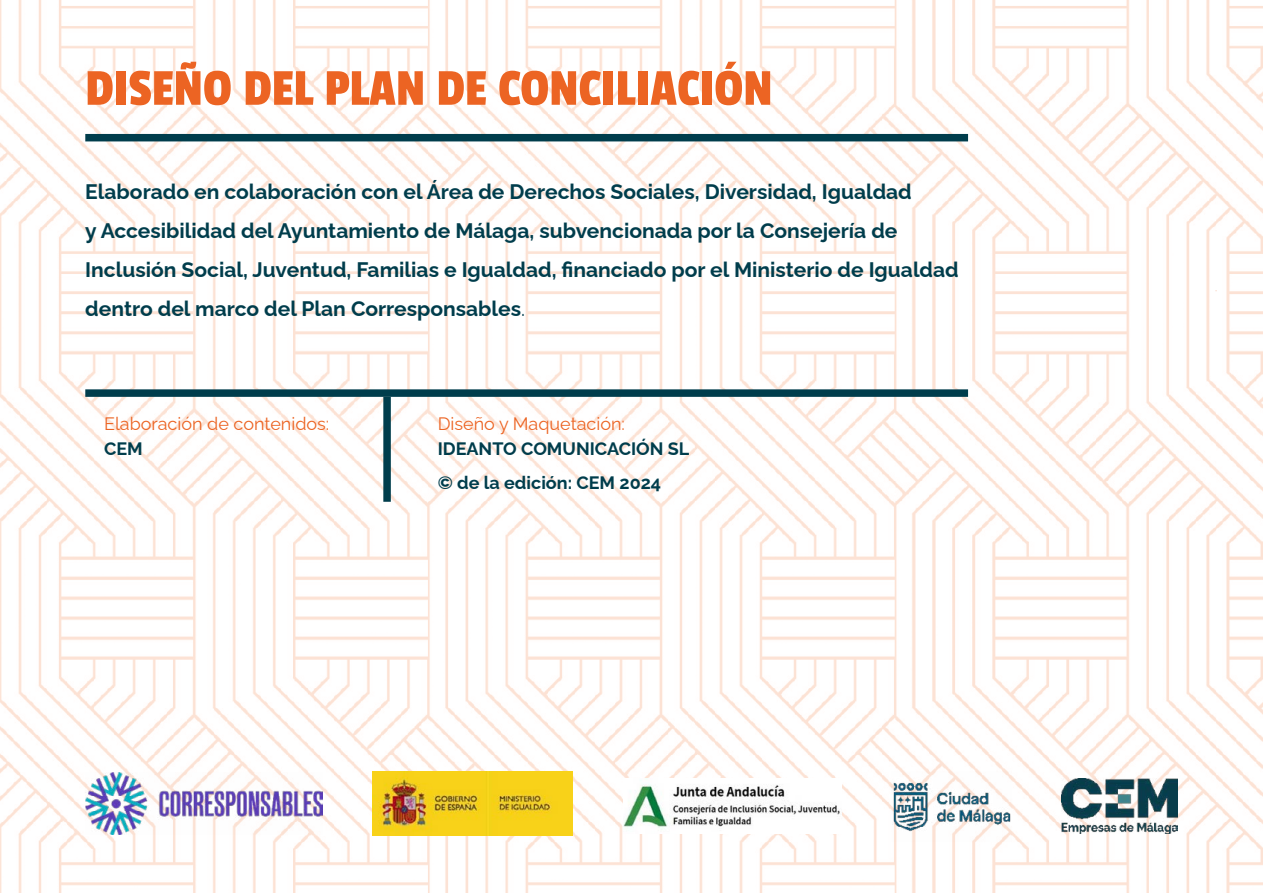
<style>
.page{position:relative;width:1263px;height:893px;background:#fff}
.page>*{position:absolute;margin:0;border:0;box-sizing:border-box;transform-origin:0 0}
.t1{font:54px "Passion One";color:#ec6423}
.t2{font:700 21px/39px "Raleway";color:#003d4c}
.t3{font:700 18px/34px "Raleway";color:#003d4c}
.t4{font:18px "Raleway";color:#ec6423}
.s1{font-weight:400}
</style>
<div class="page">
<img style="left:0;top:0;width:1263px;height:893px">
<div style="left:383px;top:397px;width:8px;height:105px;background:#003d4c"></div>
<div style="left:85px;top:134px;width:883px;height:7px;background:#003d4c"></div>
<div style="left:85px;top:389px;width:883px;height:8px;background:#003d4c"></div>
<img style="left:85px;top:772px;width:238px;height:62px">
<img style="left:373px;top:771px;width:200px;height:64px">
<img style="left:623px;top:779px;width:219px;height:55px">
<img style="left:892px;top:771px;width:119px;height:70px">
<img style="left:1062px;top:779px;width:116px;height:55px">
<h1 class="t1" style="left:85px;top:60px;width:689px">DISEÑO DEL PLAN DE CONCILIACIÓN</h1>
<p class="t2" style="left:85px;top:170px;width:875px">Elaborado en colaboración con el Área de Derechos Sociales, Diversidad, Igualdad<br>y Accesibilidad del Ayuntamiento de Málaga, subvencionada por la Consejería de Inclusión Social, Juventud, Familias e Igualdad, financiado por el Ministerio de Igualdad dentro del marco del Plan Corresponsables<span class="s1">.</span></p>
<p class="t4" style="left:104px;top:409px;width:227px">Elaboración de contenidos:</p>
<p class="t3" style="left:104px;top:430px;width:40px">CEM</p>
<p class="t4" style="left:438px;top:409px;width:189px">Diseño y Maquetación:</p>
<p class="t3" style="left:438px;top:430px;width:253px">IDEANTO COMUNICACIÓN SL © de la edición: CEM 2024</p>
</div>
